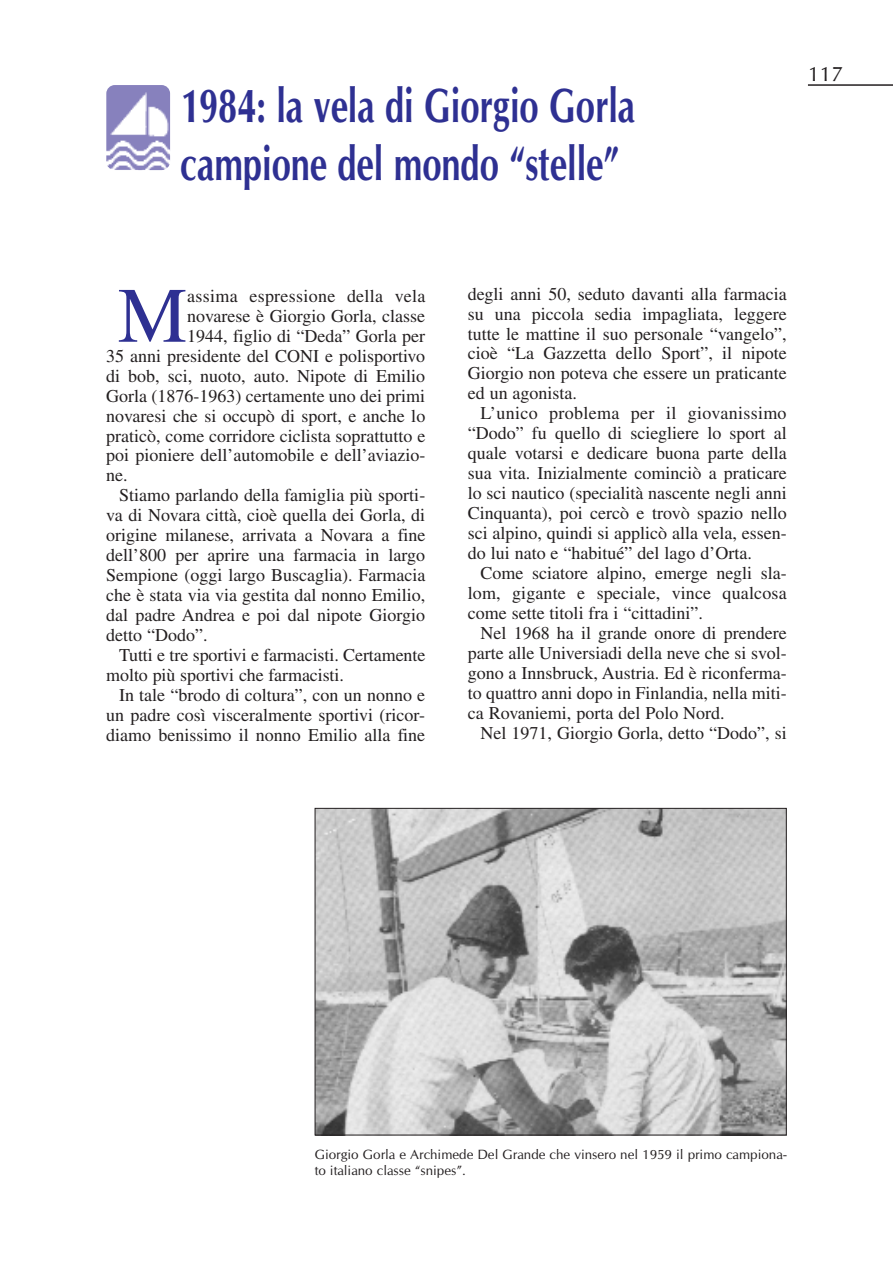
<style>
.page{position:relative;width:893px;height:1263px;background:#fff}
.page>*{position:absolute;margin:0;border:0;box-sizing:border-box;transform-origin:0 0}
.t1{font:78.3px "Times";color:#2e3092}
.t2{font:700 48.3px/57.3px "CG Omega";color:#2e3092;scale:.71 1}
.t3{font:21px "CG Omega";color:#231f20}
.t4{font:18px/20px "Times";color:#231f20;text-align:justify}
.t5{font:13.5px/16.2px "CG Omega";color:#231f20}
</style>
<div class="page">
<hr style="left:808px;top:84px;width:85px;height:2px;background:#231f20">
<img style="left:317px;top:810px;width:468px;height:323px">
<div style="left:315px;top:808px;width:472px;height:327px;border:1px solid #231f20"></div>
<img style="left:106px;top:85px;width:64px;height:85px;border-radius:9px">
<h2 class="t2" style="left:180px;top:77px;width:642px">1984: la vela di Giorgio Gorla campione del mondo “stelle”</h2>
<p class="t3" style="left:808px;top:61px;width:36px">117</p>
<h1 class="t1" style="left:118px;top:288px;width:71px">M</h1>
<p class="t4" style="left:187px;top:288px;width:240px">assima espressione della vela</p>
<p class="t4" style="left:187px;top:308px;width:239px">novarese è Giorgio Gorla, classe</p>
<p class="t4" style="left:187px;top:328px;width:239px">1944, figlio di “Deda” Gorla per</p>
<p class="t4" style="left:106px;top:347px;width:320px">35 anni presidente del CONI e polisportivo</p>
<p class="t4" style="left:106px;top:367px;width:320px">di bob, sci, nuoto, auto. Nipote di Emilio</p>
<p class="t4" style="left:106px;top:387px;width:320px">Gorla (1876-1963) certamente uno dei primi</p>
<p class="t4" style="left:106px;top:407px;width:320px">novaresi che si occupò di sport, e anche lo</p>
<p class="t4" style="left:106px;top:427px;width:321px">praticò, come corridore ciclista soprattutto e</p>
<p class="t4" style="left:106px;top:447px;width:321px">poi pioniere dell’automobile e dell’aviazio-</p>
<p class="t4" style="left:106px;top:467px;width:23px">ne.</p>
<p class="t4" style="left:119px;top:487px;width:308px">Stiamo parlando della famiglia più sporti-</p>
<p class="t4" style="left:106px;top:507px;width:320px">va di Novara città, cioè quella dei Gorla, di</p>
<p class="t4" style="left:106px;top:527px;width:321px">origine milanese, arrivata a Novara a fine</p>
<p class="t4" style="left:106px;top:547px;width:320px">dell’800 per aprire una farmacia in largo</p>
<p class="t4" style="left:106px;top:567px;width:320px">Sempione (oggi largo Buscaglia). Farmacia</p>
<p class="t4" style="left:106px;top:587px;width:320px">che è stata via via gestita dal nonno Emilio,</p>
<p class="t4" style="left:106px;top:607px;width:320px">dal padre Andrea e poi dal nipote Giorgio</p>
<p class="t4" style="left:106px;top:627px;width:103px">detto “Dodo”.</p>
<p class="t4" style="left:119px;top:647px;width:308px">Tutti e tre sportivi e farmacisti. Certamente</p>
<p class="t4" style="left:106px;top:667px;width:239px">molto più sportivi che farmacisti.</p>
<p class="t4" style="left:119px;top:687px;width:308px">In tale “brodo di coltura”, con un nonno e</p>
<p class="t4" style="left:106px;top:707px;width:320px">un padre così visceralmente sportivi (ricor-</p>
<p class="t4" style="left:106px;top:727px;width:320px">diamo benissimo il nonno Emilio alla fine</p>
<p class="t4" style="left:468px;top:285px;width:321px">degli anni 50, seduto davanti alla farmacia su una piccola sedia impagliata, leggere tutte le mattine il suo personale “vangelo”, cioè “La Gazzetta dello Sport”, il nipote Giorgio non poteva che essere un praticante ed un agonista.</p>
<p class="t4" style="left:468px;top:405px;width:321px;text-indent:13px">L’unico problema per il giovanissimo “Dodo” fu quello di sciegliere lo sport al quale votarsi e dedicare buona parte della sua vita. Inizialmente cominciò a praticare lo sci nautico (specialità nascente negli anni Cinquanta), poi cercò e trovò spazio nello sci alpino, quindi si applicò alla vela, essen&shy;do lui nato e “habitué” del lago d’Orta.</p>
<p class="t4" style="left:468px;top:565px;width:321px;text-indent:13px">Come sciatore alpino, emerge negli sla&shy;lom, gigante e speciale, vince qualcosa come sette titoli fra i “cittadini”.</p>
<p class="t4" style="left:468px;top:625px;width:321px;text-indent:13px">Nel 1968 ha il grande onore di prendere parte alle Universiadi della neve che si svol&shy;gono a Innsbruck, Austria. Ed è riconferma&shy;to quattro anni dopo in Finlandia, nella miti&shy;ca Rovaniemi, porta del Polo Nord.</p>
<p class="t4" style="left:480px;top:724px;width:308px">Nel 1971, Giorgio Gorla, detto “Dodo”, si</p>
<p class="t5" style="left:315px;top:1146px;width:474px">Giorgio Gorla e Archimede Del Grande che vinsero nel 1959 il primo campiona&shy;to italiano classe “snipes”.</p>
</div>
